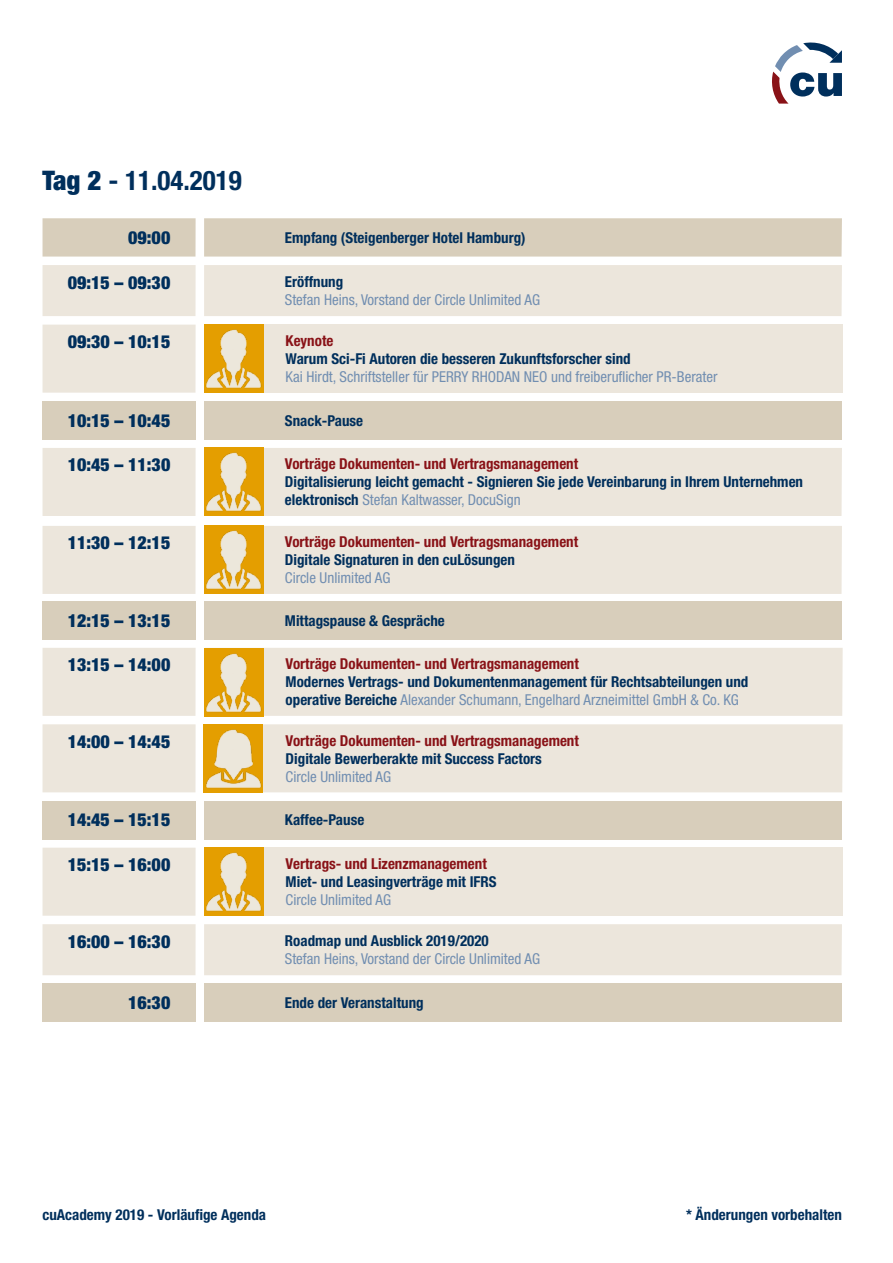
<style>
.page{position:relative;width:893px;height:1263px;background:#fff}
.page>*{position:absolute;margin:0;border:0;box-sizing:border-box;transform-origin:0 0}
.t1{font:700 condensed 27px "Helvetica Neue LT Std";color:#002f5c}
.t2{font:900 condensed 18px "Helvetica Neue LT Std";color:#002f5c}
.t3{font:700 condensed 15px/18px "Helvetica Neue LT Std";color:#002f5c}
.t4{font:condensed 15px "Helvetica Neue LT Std";color:#718eb1}
.t5{font:700 condensed 15px "Helvetica Neue LT Std";color:#891217}
.s1{font-weight:900}
.s2{font-weight:400;color:#718eb1}
</style>
<div class="page">
<svg style="left:772px;top:42px;width:70px;height:62px"></svg>
<div style="left:43px;top:265px;width:153px;height:51px;background:#ece6dc"></div>
<div style="left:204px;top:265px;width:638px;height:51px;background:#ece6dc"></div>
<div style="left:43px;top:325px;width:153px;height:68px;background:#ece6dc"></div>
<div style="left:204px;top:218px;width:638px;height:39px;background:#d8cebb"></div>
<div style="left:43px;top:218px;width:153px;height:39px;background:#d8cebb"></div>
<div style="left:43px;top:601px;width:153px;height:38px;background:#d8cebb"></div>
<div style="left:204px;top:601px;width:638px;height:38px;background:#d8cebb"></div>
<div style="left:43px;top:401px;width:153px;height:38px;background:#d8cebb"></div>
<div style="left:204px;top:401px;width:638px;height:38px;background:#d8cebb"></div>
<div style="left:204px;top:448px;width:638px;height:68px;background:#ece6dc"></div>
<div style="left:204px;top:526px;width:638px;height:68px;background:#ece6dc"></div>
<div style="left:205px;top:648px;width:638px;height:68px;background:#ece6dc"></div>
<div style="left:205px;top:724px;width:638px;height:68px;background:#ece6dc"></div>
<div style="left:43px;top:984px;width:153px;height:38px;background:#d8cebb"></div>
<div style="left:204px;top:984px;width:638px;height:38px;background:#d8cebb"></div>
<div style="left:43px;top:801px;width:153px;height:38px;background:#d8cebb"></div>
<div style="left:204px;top:801px;width:638px;height:38px;background:#d8cebb"></div>
<div style="left:43px;top:848px;width:153px;height:68px;background:#ece6dc"></div>
<div style="left:43px;top:924px;width:153px;height:51px;background:#ece6dc"></div>
<div style="left:204px;top:924px;width:638px;height:51px;background:#ece6dc"></div>
<div style="left:43px;top:448px;width:153px;height:68px;background:#ece6dc"></div>
<div style="left:43px;top:526px;width:153px;height:68px;background:#ece6dc"></div>
<div style="left:43px;top:648px;width:153px;height:68px;background:#ece6dc"></div>
<div style="left:43px;top:724px;width:153px;height:68px;background:#ece6dc"></div>
<div style="left:205px;top:325px;width:638px;height:68px;background:#ece6dc"></div>
<div style="left:205px;top:848px;width:638px;height:68px;background:#ece6dc"></div>
<img style="left:204px;top:324px;width:59px;height:68px">
<img style="left:204px;top:448px;width:59px;height:68px">
<img style="left:204px;top:526px;width:59px;height:68px">
<img style="left:204px;top:649px;width:59px;height:68px">
<img style="left:204px;top:848px;width:59px;height:68px">
<img style="left:204px;top:724px;width:59px;height:68px">
<h1 class="t1" style="left:43px;top:164px;width:201px"><span class="s1">Tag 2</span> - 11.04.2019</h1>
<p class="t2" style="left:128px;top:226px;width:44px">09:00</p>
<p class="t3" style="left:285px;top:228px;width:242px">Empfang (Steigenberger Hotel Hamburg)</p>
<p class="t2" style="left:68px;top:272px;width:104px">09:15 – 09:30</p>
<p class="t3" style="left:285px;top:272px;width:60px">Eröffnung</p>
<p class="t4" style="left:285px;top:291px;width:257px">Stefan Heins, Vorstand der Circle Unlimited AG</p>
<p class="t2" style="left:68px;top:331px;width:104px">09:30 – 10:15</p>
<p class="t5" style="left:286px;top:332px;width:49px">Keynote</p>
<p class="t3" style="left:286px;top:349px;width:347px">Warum Sci-Fi Autoren die besseren Zukunftsforscher sind</p>
<p class="t4" style="left:286px;top:368px;width:433px">Kai Hirdt, Schriftsteller für PERRY RHODAN NEO und freiberuflicher PR-Berater</p>
<p class="t2" style="left:68px;top:409px;width:104px">10:15 – 10:45</p>
<p class="t3" style="left:285px;top:411px;width:80px">Snack-Pause</p>
<p class="t5" style="left:285px;top:455px;width:295px">Vorträge Dokumenten- und Vertragsmanagement</p>
<p class="t3" style="left:285px;top:473px;width:520px">Digitalisierung leicht gemacht - Signieren Sie jede Vereinbarung in Ihrem Unternehmen elektronisch <span class="s2">Stefan Kaltwasser, DocuSign</span></p>
<p class="t5" style="left:285px;top:533px;width:295px">Vorträge Dokumenten- und Vertragsmanagement</p>
<p class="t3" style="left:285px;top:551px;width:232px">Digitale Signaturen in den cuLösungen</p>
<p class="t4" style="left:285px;top:569px;width:107px">Circle Unlimited AG</p>
<p class="t2" style="left:68px;top:454px;width:104px">10:45 – 11:30</p>
<p class="t2" style="left:68px;top:532px;width:104px">11:30 – 12:15</p>
<p class="t2" style="left:68px;top:609px;width:104px">12:15 – 13:15</p>
<p class="t3" style="left:285px;top:611px;width:161px">Mittagspause &amp; Gespräche</p>
<p class="t2" style="left:68px;top:654px;width:104px">13:15 – 14:00</p>
<p class="t2" style="left:68px;top:730px;width:104px">14:00 – 14:45</p>
<p class="t5" style="left:286px;top:655px;width:295px">Vorträge Dokumenten- und Vertragsmanagement</p>
<p class="t3" style="left:286px;top:673px;width:464px">Modernes Vertrags- und Dokumentenmanagement für Rechtsabteilungen und operative Bereiche <span class="s2">Alexander Schumann, Engelhard Arzneimittel GmbH &amp; Co. KG</span></p>
<p class="t5" style="left:286px;top:731px;width:295px">Vorträge Dokumenten- und Vertragsmanagement</p>
<p class="t3" style="left:286px;top:749px;width:258px">Digitale Bewerberakte mit Success Factors</p>
<p class="t4" style="left:286px;top:768px;width:107px">Circle Unlimited AG</p>
<p class="t2" style="left:68px;top:809px;width:104px">14:45 – 15:15</p>
<p class="t3" style="left:285px;top:811px;width:81px">Kaffee-Pause</p>
<p class="t2" style="left:68px;top:854px;width:104px">15:15 – 16:00</p>
<p class="t5" style="left:286px;top:855px;width:203px">Vertrags- und Lizenzmanagement</p>
<p class="t3" style="left:286px;top:872px;width:212px">Miet- und Leasingverträge mit IFRS</p>
<p class="t4" style="left:286px;top:891px;width:107px">Circle Unlimited AG</p>
<p class="t2" style="left:68px;top:931px;width:104px">16:00 – 16:30</p>
<p class="t3" style="left:285px;top:931px;width:205px">Roadmap und Ausblick 2019/2020</p>
<p class="t4" style="left:285px;top:950px;width:257px">Stefan Heins, Vorstand der Circle Unlimited AG</p>
<p class="t2" style="left:128px;top:992px;width:44px">16:30</p>
<p class="t3" style="left:285px;top:994px;width:140px">Ende der Veranstaltung</p>
<p class="t3" style="left:43px;top:1206px;width:225px">cuAcademy 2019 - Vorläufige Agenda</p>
<p class="t3" style="left:686px;top:1206px;width:157px">* Änderungen vorbehalten</p>
</div>
